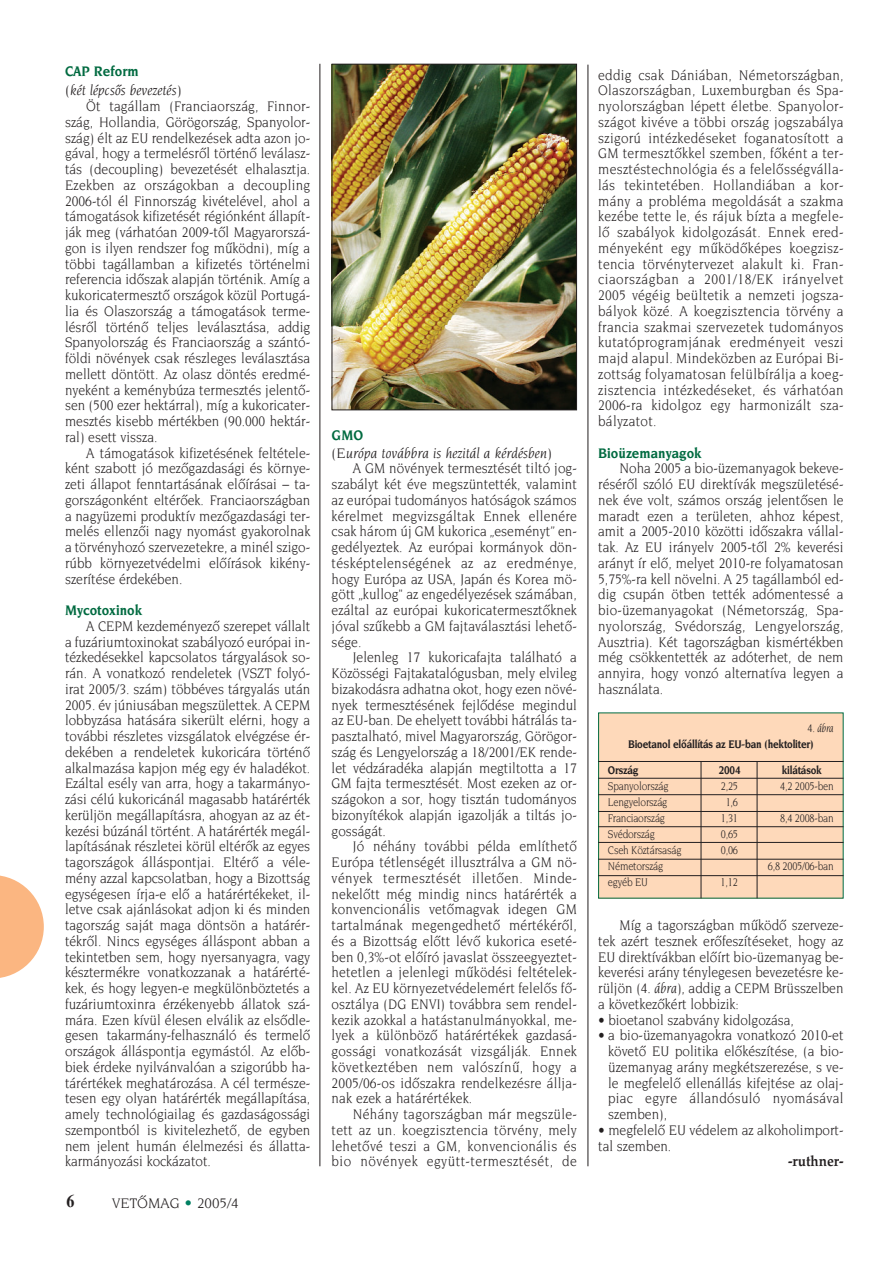
<style>
.page{position:relative;width:893px;height:1263px;background:#fff}
.page>*{position:absolute;margin:0;border:0;box-sizing:border-box;transform-origin:0 0}
.t1{font:700 18px "H Times";color:#231f20;scale:.9 1}
.t2{font:15px/15.8px "H Novarese";color:#231f20;text-align:justify;scale:.9 1}
.t3{font:italic 15px "H Novarese";color:#231f20}
.t4{font:700 15px "H Novarese";color:#006a40;scale:.9 1}
.t5{font:15px "H Novarese";color:#231f20}
.t6{font:700 15px "H Palatino";color:#231f20;scale:.9 1}
.t7{font:12px "H Novarese";letter-spacing:-.02em;color:#231f20;scale:.85 1}
.t8{font:700 12px/25.5px "H Novarese";letter-spacing:-.02em;color:#231f20;scale:.85 1}
.t9{font:italic 12px "H Novarese";color:#231f20;scale:.85 1}
.s1{font-family:"H Palatino Roman";color:#008062}
.s2{font-style:italic}
</style>
<div class="page">
<hr style="left:587px;top:65px;width:1px;height:1101px;background:#231f20">
<hr style="left:319px;top:64px;width:1px;height:1102px;background:#231f20">
<svg style="left:0;top:875px;width:44px;height:103px"></svg>
<div style="left:598px;top:713px;width:245px;height:185px;background:#fed9ba"></div>
<hr style="left:598px;top:761px;width:245px;height:1px;background:#231f20">
<hr style="left:598px;top:778px;width:245px;height:1px;background:#231f20">
<hr style="left:598px;top:794px;width:245px;height:1px;background:#231f20">
<hr style="left:598px;top:811px;width:245px;height:1px;background:#231f20">
<hr style="left:598px;top:826px;width:245px;height:1px;background:#231f20">
<hr style="left:598px;top:842px;width:245px;height:1px;background:#231f20">
<hr style="left:598px;top:859px;width:245px;height:1px;background:#231f20">
<hr style="left:598px;top:875px;width:245px;height:1px;background:#231f20">
<img style="left:333px;top:66px;width:242px;height:342px">
<div style="left:331px;top:64px;width:246px;height:346px;border:1px solid #231f20"></div>
<hr style="left:700px;top:762px;width:1px;height:136px;background:#231f20">
<hr style="left:756px;top:762px;width:1px;height:136px;background:#231f20">
<p class="t4" style="left:65px;top:65px;width:84px">CAP Reform</p>
<p class="t3" style="left:65px;top:85px;width:118px">(két lépcsôs bevezetés)</p>
<p class="t2" style="left:65px;top:100px;width:274px;text-indent:21px">Öt tagállam (Franciaország, Finnor&shy;szág, Hollandia, Görögország, Spanyolor&shy;szág) élt az EU rendelkezések adta azon jo&shy;gával, hogy a termelésrôl történô leválasz&shy;tás (decoupling) bevezetését elhalasztja.<br>Ezekben az országokban a decoupling 2006-tól él Finnország kivételével, ahol a támogatások kifizetését régiónként állapít&shy;ják meg (várhatóan 2009-tôl Magyarorszá&shy;gon is ilyen rendszer fog mûködni), míg a többi tagállamban a kifizetés történelmi referencia idôszak alapján történik. Amíg a kukoricatermesztô országok közül Portugá&shy;lia és Olaszország a támogatások terme&shy;lésrôl történô teljes leválasztása, addig Spanyolország és Franciaország a szántó&shy;földi növények csak részleges leválasztása mellett döntött. Az olasz döntés eredmé&shy;nyeként a keménybúza termesztés jelentô&shy;sen (500 ezer hektárral), míg a kukoricater&shy;mesztés kisebb mértékben (90.000 hektár&shy;ral) esett vissza.</p>
<p class="t2" style="left:65px;top:446px;width:274px;text-indent:21px">A támogatások kifizetésének feltétele&shy;ként szabott jó mezôgazdasági és környe&shy;zeti állapot fenntartásának elôírásai – ta&shy;gországonként eltérôek. Franciaországban a nagyüzemi produktív mezôgazdasági ter&shy;melés ellenzôi nagy nyomást gyakorolnak a törvényhozó szervezetekre, a minél szigo&shy;rúbb környezetvédelmi elôírások kikény&shy;szerítése érdekében.</p>
<p class="t4" style="left:65px;top:604px;width:87px">Mycotoxinok</p>
<p class="t2" style="left:65px;top:619px;width:274px;text-indent:21px">A CEPM kezdeményezô szerepet vállalt a fuzáriumtoxinokat szabályozó európai in&shy;tézkedésekkel kapcsolatos tárgyalások so&shy;rán. A vonatkozó rendeletek (VSZT folyó&shy;irat 2005/3. szám) többéves tárgyalás után 2005. év júniusában megszülettek. A CEPM lobbyzása hatására sikerült elérni, hogy a további részletes vizsgálatok elvégzése ér&shy;dekében a rendeletek kukoricára történô alkalmazása kapjon még egy év haladékot.<br>Ezáltal esély van arra, hogy a takarmányo&shy;zási célú kukoricánál magasabb határérték kerüljön megállapításra, ahogyan az az ét&shy;kezési búzánál történt. A határérték megál&shy;lapításának részletei körül eltérôk az egyes tagországok álláspontjai. Eltérô a véle&shy;mény azzal kapcsolatban, hogy a Bizottság egységesen írja-e elô a határértékeket, il&shy;letve csak ajánlásokat adjon ki és minden tagország saját maga döntsön a határér&shy;tékrôl. Nincs egységes álláspont abban a tekintetben sem, hogy nyersanyagra, vagy késztermékre vonatkozzanak a határérté&shy;kek, és hogy legyen-e megkülönböztetés a fuzáriumtoxinra érzékenyebb állatok szá&shy;mára. Ezen kívül élesen elválik az elsôdle&shy;gesen takarmány-felhasználó és termelô országok álláspontja egymástól. Az elôb&shy;biek érdeke nyilvánvalóan a szigorúbb ha&shy;tárértékek meghatározása. A cél természe&shy;tesen egy olyan határérték megállapítása, amely technológiailag és gazdaságossági szempontból is kivitelezhetô, de egyben nem jelent humán élelmezési és állatta&shy;karmányozási kockázatot.</p>
<p class="t1" style="left:66px;top:1196px;width:11px">6</p>
<p class="t5" style="left:112px;top:1197px;width:128px">VETÔMAG <span class="s1">•</span> 2005/4</p>
<p class="t4" style="left:331px;top:429px;width:36px">GMO</p>
<p class="t3" style="left:331px;top:447px;width:222px">(Európa továbbra is hezitál a kérdésben)</p>
<p class="t2" style="left:331px;top:462px;width:274px;text-indent:21px">A GM növények termesztését tiltó jog&shy;szabályt két éve megszüntették, valamint az európai tudományos hatóságok számos kérelmet megvizsgáltak Ennek ellenére csak három új GM kukorica „eseményt” en&shy;gedélyeztek. Az európai kormányok dön&shy;tésképtelenségének az az eredménye, hogy Európa az USA, Japán és Korea mö&shy;gött „kullog" az engedélyezések számában, ezáltal az európai kukoricatermesztôknek jóval szûkebb a GM fajtaválasztási lehetô&shy;sége.</p>
<p class="t2" style="left:331px;top:651px;width:274px;text-indent:21px">Jelenleg 17 kukoricafajta található a Közösségi Fajtakatalógusban, mely elvileg bizakodásra adhatna okot, hogy ezen növé&shy;nyek termesztésének fejlôdése megindul az EU-ban. De ehelyett további hátrálás ta&shy;pasztalható, mivel Magyarország, Görögor&shy;szág és Lengyelország a 18/2001/EK rende&shy;let védzáradéka alapján megtiltotta a 17<br>GM fajta termesztését. Most ezeken az or&shy;szágokon a sor, hogy tisztán tudományos bizonyítékok alapján igazolják a tiltás jo&shy;gosságát.</p>
<p class="t2" style="left:331px;top:840px;width:274px;text-indent:21px">Jó néhány további példa említhetô Európa tétlenségét illusztrálva a GM nö&shy;vények termesztését illetôen. Minde&shy;nekelôtt még mindig nincs határérték a konvencionális vetômagvak idegen GM tartalmának megengedhetô mértékérôl, és a Bizottság elôtt lévô kukorica eseté&shy;ben 0,3%-ot elôíró javaslat összeegyeztet&shy;hetetlen a jelenlegi mûködési feltételek&shy;kel. Az EU környezetvédelemért felelôs fô&shy;osztálya (DG ENVI) továbbra sem rendel&shy;kezik azokkal a hatástanulmányokkal, me&shy;lyek a különbözô határértékek gazdasá&shy;gossági vonatkozását vizsgálják. Ennek következtében nem valószínû, hogy a 2005/06-os idôszakra rendelkezésre állja&shy;nak ezek a határértékek.</p>
<p class="t2" style="left:331px;top:1108px;width:274px;text-indent:21px">Néhány tagországban már megszüle&shy;tett az un. koegzisztencia törvény, mely lehetôvé teszi a GM, konvencionális és bio növények együtt-termesztését, de</p>
<p class="t2" style="left:598px;top:68px;width:274px">eddig csak Dániában, Németországban, Olaszországban, Luxemburgban és Spa&shy;nyolországban lépett életbe. Spanyolor&shy;szágot kivéve a többi ország jogszabálya szigorú intézkedéseket foganatosított a GM termesztôkkel szemben, fôként a ter&shy;mesztéstechnológia és a felelôsségválla&shy;lás tekintetében. Hollandiában a kor&shy;mány a probléma megoldását a szakma kezébe tette le, és rájuk bízta a megfele&shy;lô szabályok kidolgozását. Ennek ered&shy;ményeként egy mûködôképes koegzisz&shy;tencia törvénytervezet alakult ki. Fran&shy;ciaországban a 2001/18/EK irányelvet 2005 végéig beültetik a nemzeti jogsza&shy;bályok közé. A koegzisztencia törvény a francia szakmai szervezetek tudományos kutatóprogramjának eredményeit veszi majd alapul. Mindeközben az Európai Bi&shy;zottság folyamatosan felülbírálja a koeg&shy;zisztencia intézkedéseket, és várhatóan 2006-ra kidolgoz egy harmonizált sza&shy;bályzatot.</p>
<p class="t4" style="left:598px;top:447px;width:117px">Bioüzemanyagok</p>
<p class="t2" style="left:598px;top:462px;width:274px;text-indent:21px">Noha 2005 a bio-üzemanyagok bekeve&shy;résérôl szóló EU direktívák megszületésé&shy;nek éve volt, számos ország jelentôsen le maradt ezen a területen, ahhoz képest, amit a 2005-2010 közötti idôszakra vállal&shy;tak. Az EU irányelv 2005-tôl 2% keverési arányt ír elô, melyet 2010-re folyamatosan 5,75%-ra kell növelni. A 25 tagállamból ed&shy;dig csupán ötben tették adómentessé a bio-üzemanyagokat (Németország, Spa&shy;nyolország, Svédország, Lengyelország, Ausztria). Két tagországban kismértékben még csökkentették az adóterhet, de nem annyira, hogy vonzó alternatíva legyen a használata.</p>
<p class="t9" style="left:807px;top:723px;width:32px">4. ábra</p>
<p class="t8" style="left:608px;top:732px;width:243px;text-indent:20px">Bioetanol elôállítás az EU-ban (hektoliter)<br>Ország</p>
<p class="t8" style="left:718px;top:758px;width:27px">2004</p>
<p class="t8" style="left:781px;top:758px;width:49px">kilátások</p>
<p class="t7" style="left:608px;top:781px;width:73px">Spanyolország</p>
<p class="t7" style="left:720px;top:781px;width:22px">2,25</p>
<p class="t7" style="left:780px;top:781px;width:65px">4,2 2005-ben</p>
<p class="t7" style="left:608px;top:797px;width:71px">Lengyelország</p>
<p class="t7" style="left:725px;top:797px;width:16px">1,6</p>
<p class="t7" style="left:608px;top:813px;width:69px">Franciaország</p>
<p class="t7" style="left:720px;top:813px;width:22px">1,31</p>
<p class="t7" style="left:780px;top:813px;width:65px">8,4 2008-ban</p>
<p class="t7" style="left:608px;top:829px;width:57px">Svédország</p>
<p class="t7" style="left:720px;top:829px;width:22px">0,65</p>
<p class="t7" style="left:608px;top:846px;width:88px">Cseh Köztársaság</p>
<p class="t7" style="left:720px;top:846px;width:22px">0,06</p>
<p class="t7" style="left:608px;top:862px;width:66px">Németország</p>
<p class="t7" style="left:767px;top:862px;width:79px">6,8 2005/06-ban</p>
<p class="t7" style="left:608px;top:878px;width:48px">egyéb EU</p>
<p class="t7" style="left:720px;top:878px;width:22px">1,12</p>
<p class="t2" style="left:598px;top:919px;width:274px;text-indent:21px">Míg a tagországban mûködô szerveze&shy;tek azért tesznek erôfeszítéseket, hogy az EU direktívákban elôírt bio-üzemanyag be&shy;keverési arány ténylegesen bevezetésre ke&shy;rüljön <span class="s2">(4. ábra)</span>, addig a CEPM Brüsszelben a következôkért lobbizik:</p>
<p class="t2" style="left:598px;top:1013px;width:219px">• bioetanol szabvány kidolgozása,</p>
<p class="t2" style="left:608px;top:1029px;width:263px;text-indent:-10px">• a bio-üzemanyagokra vonatkozó 2010-et követô EU politika elôkészítése, (a bio&shy;üzemanyag arány megkétszerezése, s ve&shy;le megfelelô ellenállás kifejtése az olaj&shy;piac egyre állandósuló nyomásával szemben),</p>
<p class="t2" style="left:598px;top:1123px;width:274px">• megfelelô EU védelem az alkoholimport&shy;tal szemben.</p>
<p class="t6" style="left:788px;top:1155px;width:63px">-ruthner-</p>
</div>
